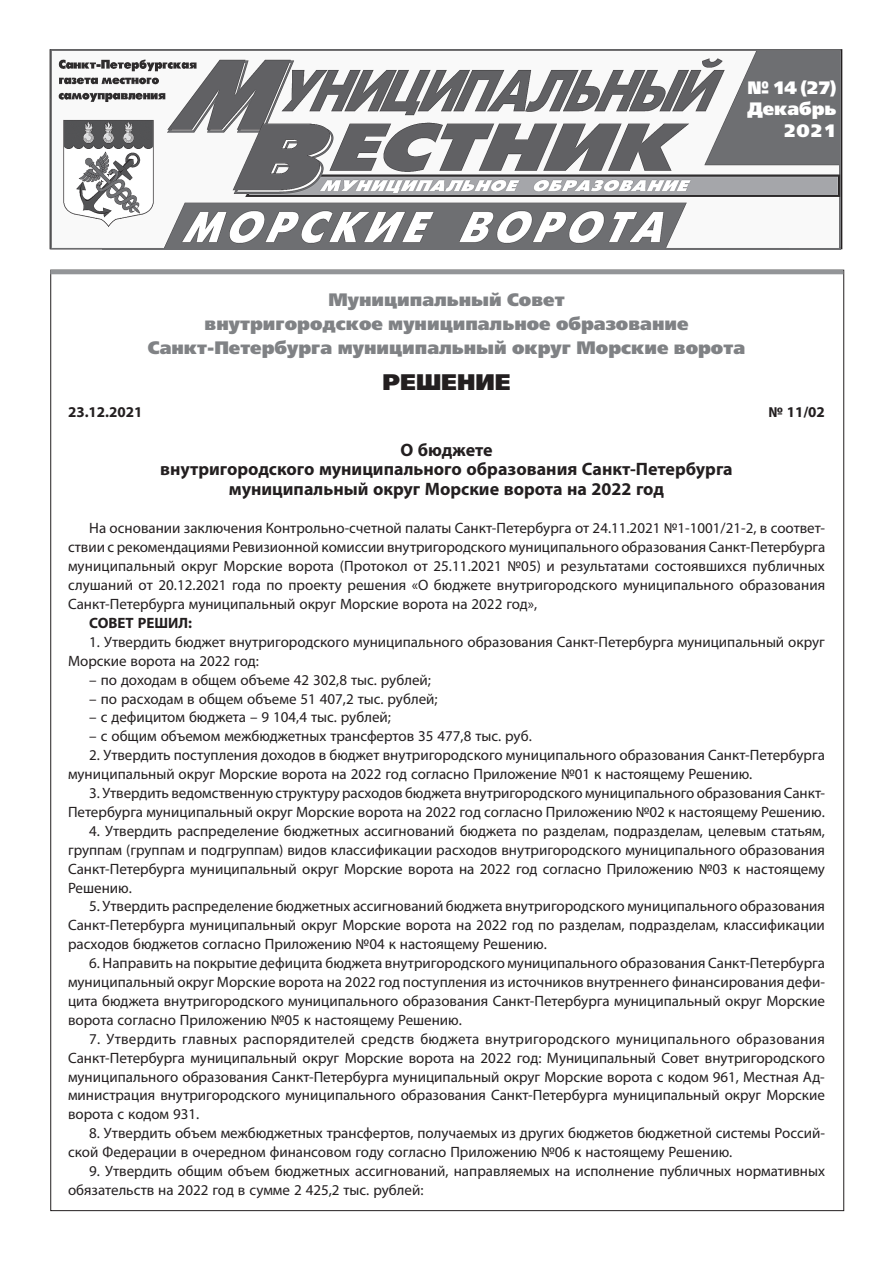
<style>
.page{position:relative;width:893px;height:1263px;background:#fff}
.page>*{position:absolute;margin:0;border:0;box-sizing:border-box;transform-origin:0 0}
.t1{font:22.5px "Free Set Black C";color:#231f20}
.t2{font:700 18px/19.6px "Myriad Pro";color:#231f20;text-align:center}
.t3{font:18px/24.2px "Free Set Black C";color:#808285;text-align:center}
.t4{font:18px/21.6px "Free Set Black C";color:#fff;text-align:right}
.t5{font:15px/18.9px "Myriad Pro";color:#231f20;text-align:justify}
.t6{font:700 15px "Myriad Pro";color:#231f20}
</style>
<div class="page">
<img style="left:103px;top:99px;width:738px;height:149px">
<img style="left:50px;top:49px;width:791px;height:50px">
<img style="left:50px;top:99px;width:53px;height:150px">
<img style="left:103px;top:248px;width:738px;height:1px">
<hr style="left:50px;top:270px;width:793px;height:4px;background:#939598">
<p class="t4" style="left:747px;top:76px;width:91px">№ 14 (27)<br>Декабрь<br>2021</p>
<p class="t3" style="left:148px;top:287px;width:599px">Муниципальный Совет<br>внутригородское муниципальное образование<br>Санкт-Петербурга муниципальный округ Морские ворота</p>
<h1 class="t1" style="left:382px;top:369px;width:130px">РЕШЕНИЕ</h1>
<p class="t6" style="left:68px;top:402px;width:76px">23.12.2021</p>
<p class="t6" style="left:768px;top:402px;width:58px">№ 11/02</p>
<p class="t2" style="left:160px;top:439px;width:574px">О бюджете<br>внутригородского муниципального образования Санкт-Петербурга муниципальный округ Морские ворота на 2022 год</p>
<p class="t5" style="left:68px;top:519px;width:759px;text-indent:21px">На основании заключения Контрольно-счетной палаты Санкт-Петербурга от 24.11.2021 №1-1001/21-2, в соответ&shy;ствии с рекомендациями Ревизионной комиссии внутригородского муниципального образования Санкт-Петербурга муниципальный округ Морские ворота (Протокол от 25.11.2021 №05) и результатами состоявшихся публичных слушаний от 20.12.2021 года по проекту решения «О бюджете внутригородского муниципального образования Санкт-Петербурга муниципальный округ Морские ворота на 2022 год»,</p>
<p class="t6" style="left:89px;top:613px;width:104px">СОВЕТ РЕШИЛ:</p>
<p class="t5" style="left:68px;top:632px;width:758px;text-indent:21px">1. Утвердить бюджет внутригородского муниципального образования Санкт-Петербурга муниципальный округ<br>Морские ворота на 2022 год:</p>
<p class="t5" style="left:89px;top:670px;width:343px">– по доходам в общем объеме 42 302,8 тыс. рублей;</p>
<p class="t5" style="left:89px;top:689px;width:350px">– по расходам в общем объеме 51 407,2 тыс. рублей;</p>
<p class="t5" style="left:89px;top:708px;width:303px">– с дефицитом бюджета – 9 104,4 тыс. рублей;</p>
<p class="t5" style="left:89px;top:727px;width:444px">– с общим объемом межбюджетных трансфертов 35 477,8 тыс. руб.</p>
<p class="t5" style="left:68px;top:745px;width:758px;text-indent:21px">2. Утвердить поступления доходов в бюджет внутригородского муниципального образования Санкт-Петербурга муниципальный округ Морские ворота на 2022 год согласно Приложение №01 к настоящему Решению.</p>
<p class="t5" style="left:68px;top:783px;width:759px;text-align:right">3. Утвердить ведомственную структуру расходов бюджета внутригородского муниципального образования Санкт-<br>Петербурга муниципальный округ Морские ворота на 2022 год согласно Приложению №02 к настоящему Решению.</p>
<p class="t5" style="left:68px;top:821px;width:758px;text-indent:21px">4. Утвердить распределение бюджетных ассигнований бюджета по разделам, подразделам, целевым статьям, группам (группам и подгруппам) видов классификации расходов внутригородского муниципального образования Санкт-Петербурга муниципальный округ Морские ворота на 2022 год согласно Приложению №03 к настоящему Решению.</p>
<p class="t5" style="left:68px;top:897px;width:758px;text-indent:21px">5. Утвердить распределение бюджетных ассигнований бюджета внутригородского муниципального образования Санкт-Петербурга муниципальный округ Морские ворота на 2022 год по разделам, подразделам, классификации расходов бюджетов согласно Приложению №04 к настоящему Решению.</p>
<p class="t5" style="left:68px;top:953px;width:758px;text-indent:21px">6. Направить на покрытие дефицита бюджета внутригородского муниципального образования Санкт-Петербурга муниципальный округ Морские ворота на 2022 год поступления из источников внутреннего финансирования дефи&shy;цита бюджета внутригородского муниципального образования Санкт-Петербурга муниципальный округ Морские ворота согласно Приложению №05 к настоящему Решению.</p>
<p class="t5" style="left:68px;top:1029px;width:758px;text-indent:21px">7. Утвердить главных распорядителей средств бюджета внутригородского муниципального образования Санкт-Петербурга муниципальный округ Морские ворота на 2022 год: Муниципальный Совет внутригородского муниципального образования Санкт-Петербурга муниципальный округ Морские ворота с кодом 961, Местная Ад&shy;министрация внутригородского муниципального образования Санкт-Петербурга муниципальный округ Морские ворота с кодом 931.</p>
<p class="t5" style="left:68px;top:1123px;width:758px;text-indent:21px">8. Утвердить объем межбюджетных трансфертов, получаемых из других бюджетов бюджетной системы Россий&shy;ской Федерации в очередном финансовом году согласно Приложению №06 к настоящему Решению.</p>
<p class="t5" style="left:68px;top:1161px;width:758px;text-indent:21px">9. Утвердить общим объем бюджетных ассигнований, направляемых на исполнение публичных нормативных обязательств на 2022 год в сумме 2 425,2 тыс. рублей:</p>
</div>
